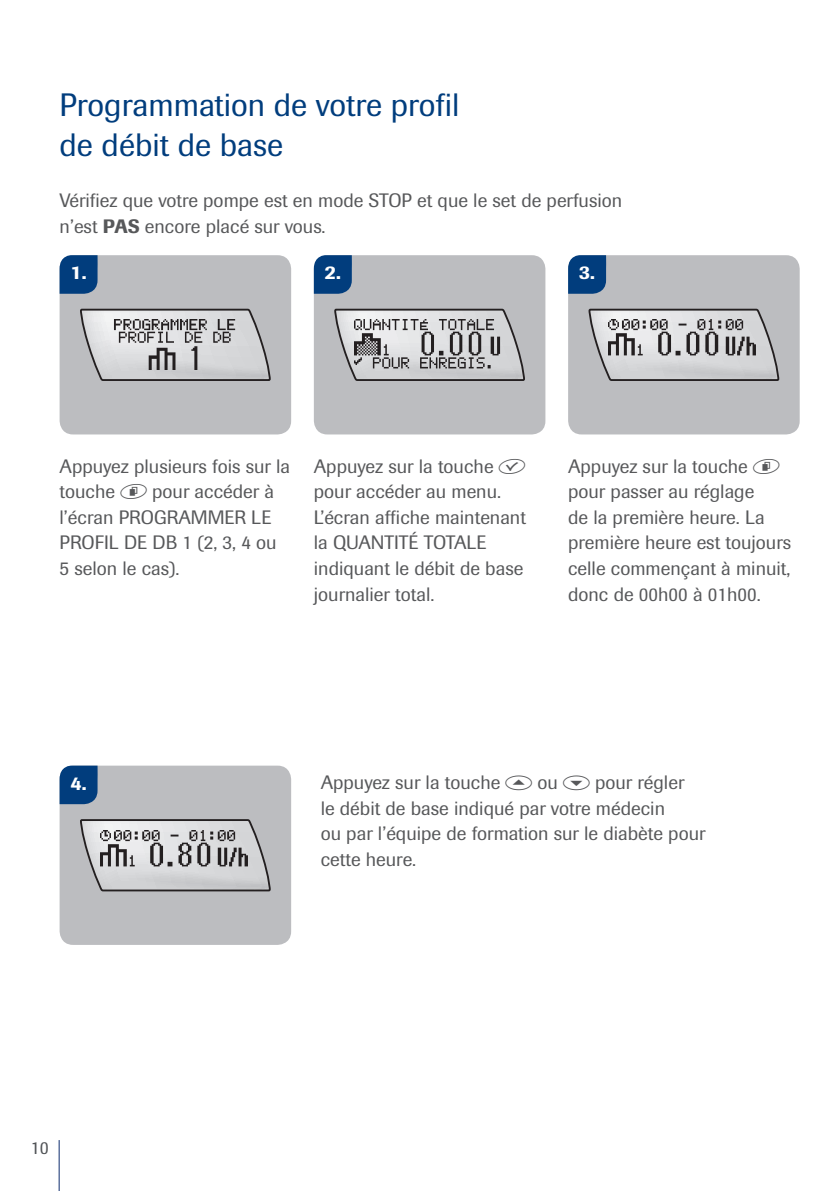
<style>
.page{position:relative;width:840px;height:1191px;background:#fff}
.page>*{position:absolute;margin:0;border:0;box-sizing:border-box;transform-origin:0 0}
.t1{font:32px/40px "Imago Pro";color:#013d7d}
.t2{font:19.2px/25.6px "Imago Pro";color:#57585a}
.t3{font:500 19.2px "Imago Pro";color:#fff}
.t4{font:18px "Imago Pro";color:#505356}
.s1{font-weight:500}
.s2{font-family:"Labeling Font III"}
</style>
<div class="page">
<hr style="left:59px;top:1140px;width:1px;height:51px;background:#0d2c6e">
<div style="left:314px;top:255px;width:231px;height:179px;background:#bcbdc0;border-radius:14px"></div>
<svg style="left:314px;top:255px;width:38px;height:39px"></svg>
<svg style="left:334px;top:309px;width:190px;height:72px"></svg>
<img style="left:354px;top:320px;width:150px;height:50px">
<div style="left:60px;top:255px;width:231px;height:179px;background:#bcbdc0;border-radius:14px"></div>
<svg style="left:60px;top:255px;width:38px;height:39px"></svg>
<svg style="left:80px;top:309px;width:190px;height:72px"></svg>
<img style="left:100px;top:320px;width:150px;height:50px">
<div style="left:567px;top:255px;width:232px;height:179px;background:#bcbdc0;border-radius:14px"></div>
<svg style="left:567px;top:255px;width:39px;height:39px;background:#144b85"></svg>
<svg style="left:588px;top:309px;width:190px;height:72px"></svg>
<img style="left:608px;top:320px;width:150px;height:50px">
<div style="left:60px;top:765px;width:231px;height:180px;background:#bcbdc0;border-radius:14px"></div>
<svg style="left:60px;top:765px;width:38px;height:39px"></svg>
<svg style="left:80px;top:819px;width:190px;height:72px"></svg>
<img style="left:100px;top:830px;width:150px;height:50px">
<h1 class="t1" style="left:60px;top:85px;width:401px">Programmation de votre profil de débit de base</h1>
<p class="t2" style="left:60px;top:188px;width:564px">Vérifiez que votre pompe est en mode STOP et que le set de perfusion n’est <span class="s1">PAS</span> encore placé sur vous.</p>
<p class="t3" style="left:70px;top:260px;width:17px">1.</p>
<p class="t3" style="left:324px;top:260px;width:17px">2.</p>
<p class="t3" style="left:578px;top:260px;width:17px">3.</p>
<p class="t2" style="left:60px;top:453px;width:232px">Appuyez plusieurs fois sur la touche <span class="s2">d</span> pour accéder à l’écran PROGRAMMER LE<br>PROFIL DE DB 1 (2, 3, 4 ou<br>5 selon le cas).</p>
<p class="t2" style="left:314px;top:453px;width:213px">Appuyez sur la touche <span class="s2">f </span>pour accéder au menu.<br>L’écran affiche maintenant la QUANTITÉ TOTALE indiquant le débit de base journalier total.</p>
<p class="t2" style="left:567px;top:453px;width:224px">Appuyez sur la touche <span class="s2">d </span>pour passer au réglage<br>de la première heure. La première heure est toujours celle commençant à minuit, donc de 00h00 à 01h00.</p>
<p class="t3" style="left:70px;top:770px;width:17px">4.</p>
<p class="t2" style="left:320px;top:769px;width:386px">Appuyez sur la touche <span class="s2">a</span> ou <span class="s2">s</span> pour régler<br>le débit de base indiqué par votre médecin<br>ou par l’équipe de formation sur le diabète pour cette heure.</p>
<p class="t4" style="left:31px;top:1135px;width:19px">10</p>
</div>
